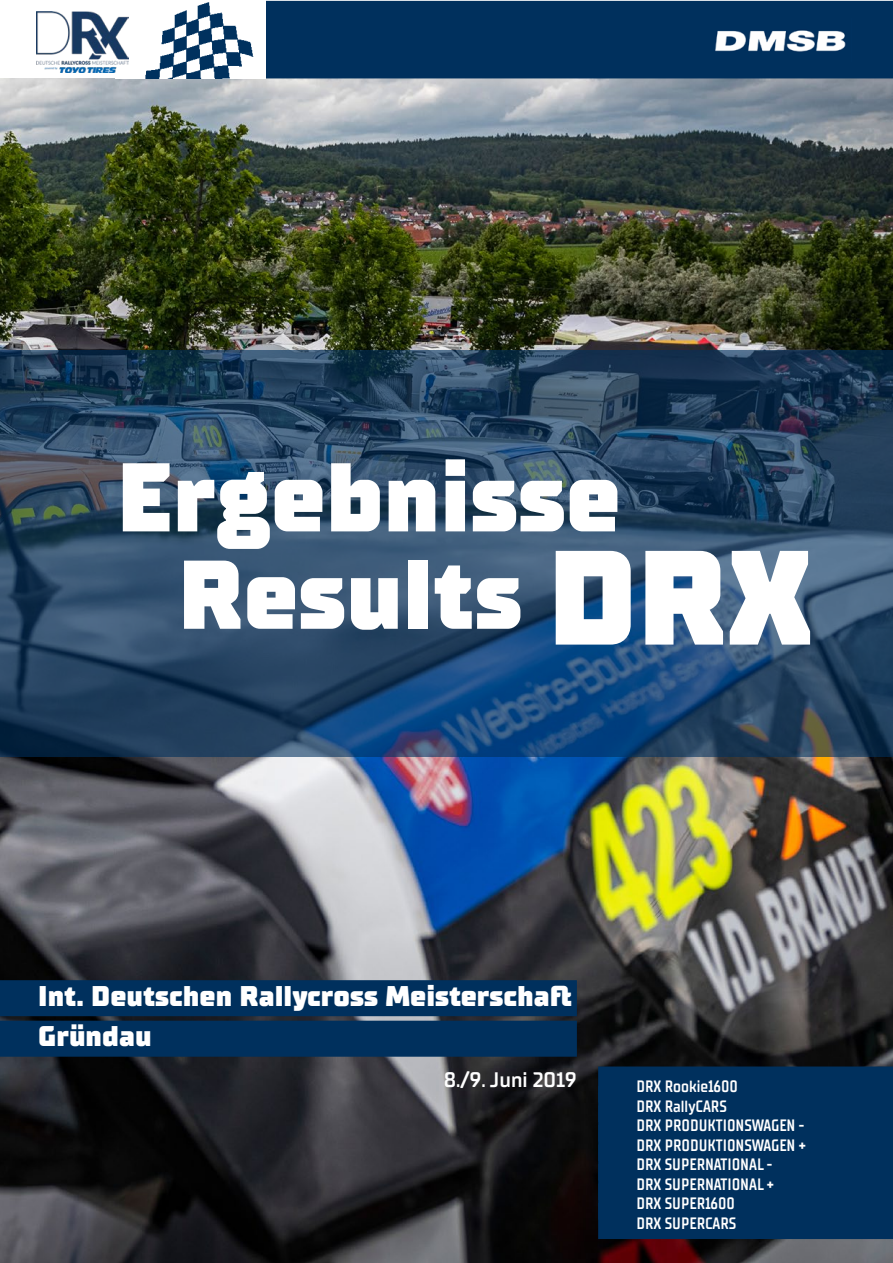
<style>
.page{position:relative;width:893px;height:1263px;background:#fff}
.page>*{position:absolute;margin:0;border:0;box-sizing:border-box;transform-origin:0 0}
.t1{font:900 97.35px/97.4px "TT Supermolot Neue";color:#fff}
.t2{font:900 28.5px/40.5px "TT Supermolot Neue";color:#fff}
.t3{font:600 21px "TT Supermolot Neue";color:#fff}
.t4{font:16.5px/19.5px "TT Supermolot Neue Cond D Bold";color:#fff}
.s1{font-size:133.8px}
</style>
<div class="page">
<img style="left:0;top:78px;width:893px;height:1185px">
<div style="left:266px;top:1px;width:627px;height:77px;background:#00305d"></div>
<img style="left:145px;top:2px;width:109px;height:76px">
<img style="left:37px;top:12px;width:92px;height:60px">
<img style="left:705px;top:19px;width:146px;height:43px">
<svg style="left:0;top:351px;width:893px;height:406px"></svg>
<div style="left:0;top:980px;width:577px;height:36px;background:#00305d"></div>
<div style="left:0;top:1021px;width:577px;height:36px;background:#00305d"></div>
<div style="left:598px;top:1066px;width:295px;height:36px;background:#00305d"></div>
<div style="left:598px;top:1086px;width:295px;height:36px;background:#00305d"></div>
<div style="left:598px;top:1105px;width:295px;height:36px;background:#00305d"></div>
<div style="left:598px;top:1125px;width:295px;height:36px;background:#00305d"></div>
<div style="left:598px;top:1144px;width:295px;height:36px;background:#00305d"></div>
<div style="left:598px;top:1164px;width:295px;height:36px;background:#00305d"></div>
<div style="left:598px;top:1183px;width:295px;height:36px;background:#00305d"></div>
<div style="left:598px;top:1203px;width:295px;height:36px;background:#00305d"></div>
<p class="t1" style="left:178px;top:451px;width:636px;text-indent:-61px">Ergebnisse<br>Results <span class="s1">DRX</span></p>
<p class="t2" style="left:38px;top:976px;width:535px">Int. Deutschen Rallycross Meisterschaft<br>Gründau</p>
<p class="t3" style="left:444px;top:1067px;width:135px">8./9. Juni 2019</p>
<p class="t4" style="left:636px;top:1077px;width:171px">DRX Rookie1600<br>DRX RallyCARS<br>DRX PRODUKTIONSWAGEN -<br>DRX PRODUKTIONSWAGEN +<br>DRX SUPERNATIONAL -<br>DRX SUPERNATIONAL +<br>DRX SUPER1600<br>DRX SUPERCARS</p>
</div>
